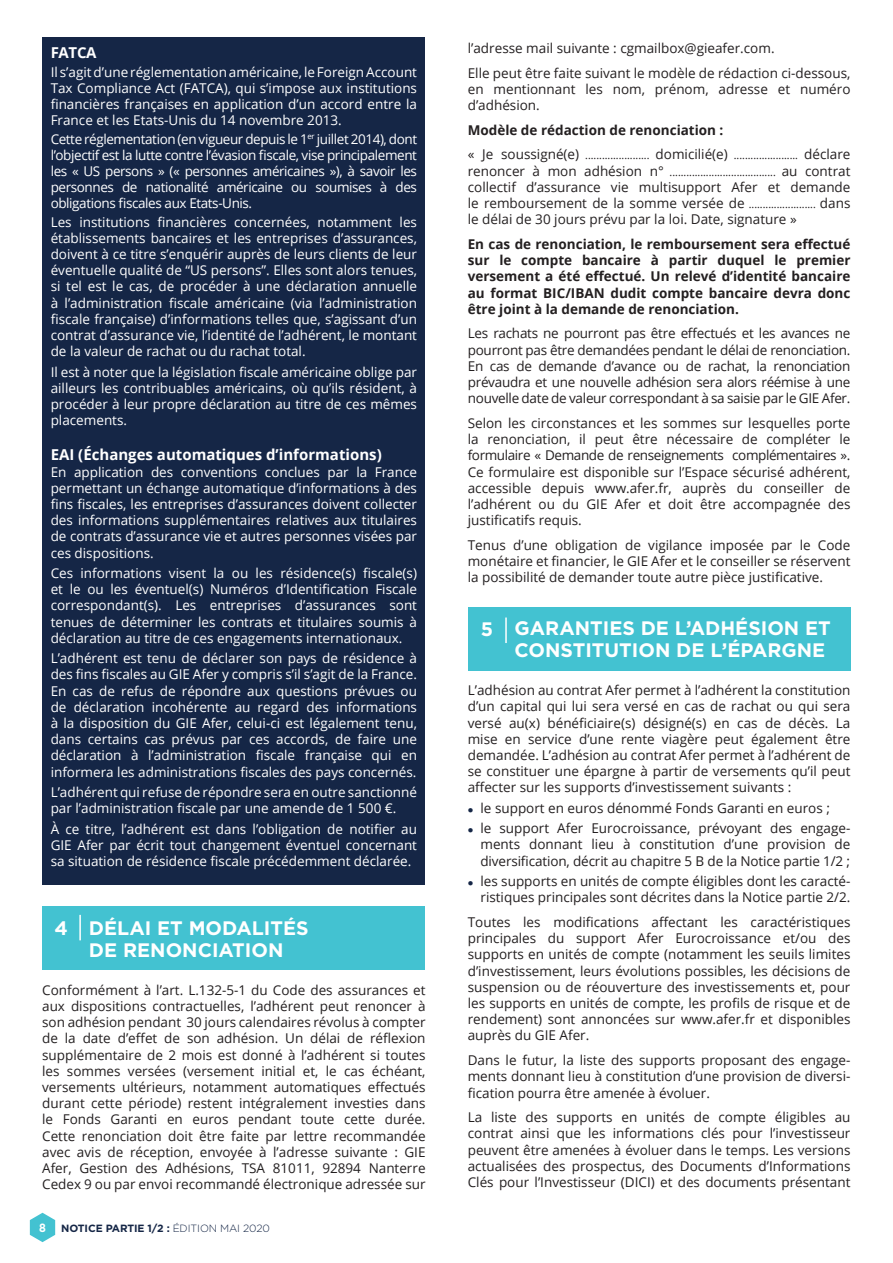
<style>
.page{position:relative;width:893px;height:1263px;background:#fff}
.page>*{position:absolute;margin:0;border:0;box-sizing:border-box;transform-origin:0 0}
.t1{font:700 19.5px/22.5px "Gotham";color:#fff}
.t2{font:700 15px "Open Sans";color:#fff}
.t3{font:13.5px/16.2px "Open Sans";color:#231f20;text-align:justify}
.t4{font:13.5px/16.2px "Open Sans";color:#fff;text-align:justify}
.t5{font:700 13.5px/16.2px "Open Sans";color:#231f20;text-align:justify}
.t6{font:700 12px "Gotham";color:#fff;scale:.9 1}
.t7{font:10.5px/16.2px "Open Sans";color:#231f20}
.t8{font:700 10.5px "Gotham";letter-spacing:-.01em;color:#152646}
.s1{font-weight:300}
.s2{font-size:13.5px}
.s3{font-size:10.5px}
.s4{color:#152646}
</style>
<div class="page">
<svg style="left:30px;top:1213px;width:25px;height:29px"></svg>
<div style="left:43px;top:37px;width:382px;height:847px;background:#152646"></div>
<div style="left:468px;top:607px;width:382px;height:63px;background:#43c2d1"></div>
<hr style="left:505px;top:617px;width:2px;height:26px;background:#fff">
<div style="left:42px;top:906px;width:383px;height:64px;background:#43c2d1"></div>
<hr style="left:79px;top:915px;width:2px;height:25px;background:#fff">
<p class="t2" style="left:51px;top:42px;width:47px">FATCA</p>
<p class="t4" style="left:51px;top:63px;width:368px">Il s’agit d’une réglementation américaine, le Foreign Account Tax Compliance Act (FATCA), qui s’impose aux institutions financières françaises en application d’un accord entre la France et les Etats-Unis du 14 novembre 2013.</p>
<p class="t4" style="left:51px;top:130px;width:368px">Cette réglementation (en vigueur depuis le 1<sup>er</sup> juillet 2014), dont l’objectif est la lutte contre l’évasion fiscale, vise principalement les « US persons » (« personnes américaines »), à savoir les personnes de nationalité américaine ou soumises à des obligations fiscales aux Etats-Unis.</p>
<p class="t4" style="left:51px;top:213px;width:368px">Les institutions financières concernées, notamment les établissements bancaires et les entreprises d’assurances, doivent à ce titre s’enquérir auprès de leurs clients de leur éventuelle qualité de “US persons”. Elles sont alors tenues, si tel est le cas, de procéder à une déclaration annuelle à l’administration fiscale américaine (via l’administration fiscale française) d’informations telles que, s’agissant d’un contrat d’assurance vie, l’identité de l’adhérent, le montant de la valeur de rachat ou du rachat total.</p>
<p class="t4" style="left:51px;top:363px;width:368px">Il est à noter que la législation fiscale américaine oblige par ailleurs les contribuables américains, où qu’ils résident, à procéder à leur propre déclaration au titre de ces mêmes placements.</p>
<p class="t2" style="left:51px;top:444px;width:333px">EAI (Échanges automatiques d’informations)</p>
<p class="t4" style="left:51px;top:463px;width:368px">En application des conventions conclues par la France permettant un échange automatique d’informations à des fins fiscales, les entreprises d’assurances doivent collecter des informations supplémentaires relatives aux titulaires de contrats d’assurance vie et autres personnes visées par ces dispositions.</p>
<p class="t4" style="left:51px;top:565px;width:368px">Ces informations visent la ou les résidence(s) fiscale(s) et le ou les éventuel(s) Numéros d’Identification Fiscale correspondant(s). Les entreprises d’assurances sont tenues de déterminer les contrats et titulaires soumis à déclaration au titre de ces engagements internationaux.</p>
<p class="t4" style="left:51px;top:650px;width:368px">L’adhérent est tenu de déclarer son pays de résidence à des fins fiscales au GIE Afer y compris s’il s’agit de la France.<br>En cas de refus de répondre aux questions prévues ou de déclaration incohérente au regard des informations à la disposition du GIE Afer, celui-ci est légalement tenu, dans certains cas prévus par ces accords, de faire une déclaration à l’administration fiscale française qui en informera les administrations fiscales des pays concernés.</p>
<p class="t4" style="left:51px;top:784px;width:368px">L’adhérent qui refuse de répondre sera en outre sanctionné par l’administration fiscale par une amende de 1 500 €.</p>
<p class="t4" style="left:51px;top:820px;width:368px">À ce titre, l’adhérent est dans l’obligation de notifier au GIE Afer par écrit tout changement éventuel concernant sa situation de résidence fiscale précédemment déclarée.</p>
<h1 class="t1" style="left:55px;top:917px;width:15px">4</h1>
<h1 class="t1" style="left:89px;top:916px;width:221px">DÉLAI ET MODALITÉS<br>DE RENONCIATION</h1>
<p class="t3" style="left:42px;top:981px;width:385px">Conformément à l’art. L.132-5-1 du Code des assurances et aux dispositions contractuelles, l’adhérent peut renoncer à son adhésion pendant 30 jours calendaires révolus à compter de la date d’effet de son adhésion. Un délai de réflexion supplémentaire de 2 mois est donné à l’adhérent si toutes les sommes versées (versement initial et, le cas échéant, versements ultérieurs, notamment automatiques effectués durant cette période) restent intégralement investies dans le Fonds Garanti en euros pendant toute cette durée.<br>Cette renonciation doit être faite par lettre recommandée avec avis de réception, envoyée à l’adresse suivante : GIE Afer, Gestion des Adhésions, TSA 81011, 92894 Nanterre Cedex 9 ou par envoi recommandé électronique adressée sur</p>
<p class="t6" style="left:39px;top:1220px;width:9px">8</p>
<p class="t8" style="left:61px;top:1221px;width:210px">NOTICE PARTIE 1/2 : <span class="s1">ÉDITION MAI 2020</span></p>
<p class="t3" style="left:468px;top:35px;width:384px;line-height:24.8px">l’adresse mail suivante : cgmailbox@gieafer.com.<br>Elle peut être faite suivant le modèle de rédaction ci-dessous,</p>
<p class="t3" style="left:468px;top:80px;width:384px">en mentionnant les nom, prénom, adresse et numéro d’adhésion.</p>
<p class="t5" style="left:468px;top:121px;width:257px">Modèle de rédaction de renonciation :</p>
<p class="t7" style="left:468px;top:147px;width:384px"><span class="s2">« Je soussigné(e)</span> ....................... <span class="s2">domicilié(e)</span> ....................... <span class="s2">déclare renoncer à mon adhésion n°</span> ...................................... <span class="s2">au contrat</span></p>
<p class="t3" style="left:468px;top:178px;width:384px">collectif d’assurance vie multisupport Afer et demande le remboursement de la somme versée de <span class="s3">........................</span> dans le délai de 30 jours prévu par la loi. Date, signature »</p>
<p class="t5" style="left:468px;top:236px;width:384px">En cas de renonciation, le remboursement sera effectué sur le compte bancaire à partir duquel le premier versement a été effectué. Un relevé d’identité bancaire au format BIC/IBAN dudit compte bancaire devra donc être joint à la demande de renonciation.</p>
<p class="t3" style="left:468px;top:325px;width:384px">Les rachats ne pourront pas être effectués et les avances ne pourront pas être demandées pendant le délai de renonciation.<br>En cas de demande d’avance ou de rachat, la renonciation prévaudra et une nouvelle adhésion sera alors réémise à une nouvelle date de valeur correspondant à sa saisie par le GIE Afer.</p>
<p class="t3" style="left:468px;top:415px;width:384px">Selon les circonstances et les sommes sur lesquelles porte la renonciation, il peut être nécessaire de compléter le formulaire « Demande de renseignements complémentaires ».<br>Ce formulaire est disponible sur l’Espace sécurisé adhérent, accessible depuis www.afer.fr, auprès du conseiller de l’adhérent ou du GIE Afer et doit être accompagnée des justificatifs requis.</p>
<p class="t3" style="left:468px;top:536px;width:384px">Tenus d’une obligation de vigilance imposée par le Code monétaire et financier, le GIE Afer et le conseiller se réservent la possibilité de demander toute autre pièce justificative.</p>
<h1 class="t1" style="left:514px;top:616px;width:318px">GARANTIES DE L’ADHÉSION ET<br>CONSTITUTION DE L’ÉPARGNE</h1>
<h1 class="t1" style="left:481px;top:617px;width:14px">5</h1>
<p class="t3" style="left:468px;top:682px;width:384px">L’adhésion au contrat Afer permet à l’adhérent la constitution d’un capital qui lui sera versé en cas de rachat ou qui sera versé au(x) bénéficiaire(s) désigné(s) en cas de décès. La mise en service d’une rente viagère peut également être demandée. L’adhésion au contrat Afer permet à l’adhérent de se constituer une épargne à partir de versements qu’il peut affecter sur les supports d’investissement suivants :</p>
<p class="t3" style="left:468px;top:799px;width:364px"><span class="s4">●</span> le support en euros dénommé Fonds Garanti en euros ;</p>
<p class="t3" style="left:480px;top:820px;width:371px;text-indent:-13px"><span class="s4">●</span> le support Afer Eurocroissance, prévoyant des engage&shy;ments donnant lieu à constitution d’une provision de diversification, décrit au chapitre 5 B de la Notice partie 1/2 ;</p>
<p class="t3" style="left:468px;top:873px;width:384px;text-align:right"><span class="s4">●</span> les supports en unités de compte éligibles dont les caracté&shy;ristiques principales sont décrites dans la Notice partie 2/2.</p>
<p class="t3" style="left:468px;top:914px;width:384px">Toutes les modifications affectant les caractéristiques principales du support Afer Eurocroissance et/ou des supports en unités de compte (notamment les seuils limites d’investissement, leurs évolutions possibles, les décisions de suspension ou de réouverture des investissements et, pour les supports en unités de compte, les profils de risque et de rendement) sont annoncées sur www.afer.fr et disponibles auprès du GIE Afer.</p>
<p class="t3" style="left:468px;top:1052px;width:384px">Dans le futur, la liste des supports proposant des engage&shy;ments donnant lieu à constitution d’une provision de diversi&shy;fication pourra être amenée à évoluer.</p>
<p class="t3" style="left:468px;top:1109px;width:384px">La liste des supports en unités de compte éligibles au contrat ainsi que les informations clés pour l’investisseur peuvent être amenées à évoluer dans le temps. Les versions actualisées des prospectus, des Documents d’Informations Clés pour l’Investisseur (DICI) et des documents présentant</p>
</div>
